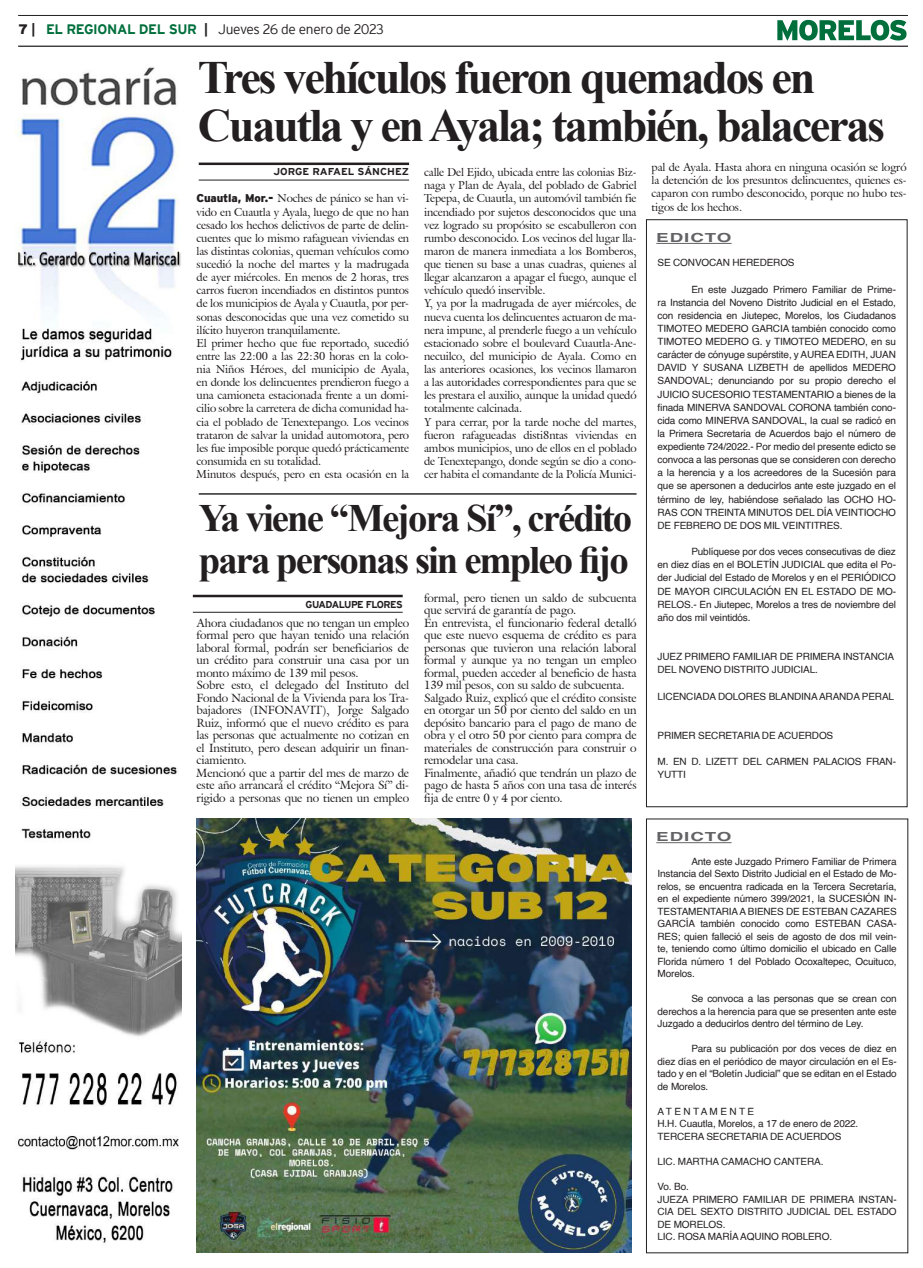
<style>
.page{position:relative;width:923px;height:1268px;background:#fff}
.page>*{position:absolute;margin:0;border:0;box-sizing:border-box;transform-origin:0 0}
.t1{font:700 46.25px/48.8px "Times New Roman";letter-spacing:-.05em;color:#231f20}
.t2{font:700 38.75px/41.2px "Times New Roman";letter-spacing:-.05em;color:#231f20}
.t3{font:300 13.75px "Interstate";letter-spacing:-.035em;color:#231f20}
.t4{font:700 12.5px "Helvetica";letter-spacing:.05em;color:#636366;scale:1.5 1}
.t5{font:11.62px/12.5px "Galliard IT Cby BT";letter-spacing:-.01em;color:#231f20}
.t6{font:11.25px/13.1px "Galliard IT Cby BT";letter-spacing:-.01em;color:#231f20}
.t7{font:10px/13.1px "Helvetica";letter-spacing:-.015em;color:#231f20;text-align:justify}
.t8{font:700 10px "Interstate";color:#231f20;scale:1.05 1}
.t9{font:700 10px "Interstate";letter-spacing:-.05em;color:#231f20}
.s1{font-weight:900}
.s2{font-weight:700}
.s3{font-weight:700;color:#006f3c}
.s4{font-family:"Interstate";font-weight:900}
</style>
<div class="page">
<hr style="left:18px;top:15px;width:889px;height:1px;background:#231f20">
<hr style="left:18px;top:46px;width:889px;height:1px;background:#231f20">
<svg style="left:777px;top:20px;width:129px;height:21px"></svg>
<hr style="left:656px;top:842px;width:75px;height:1px;background:#636366">
<div style="left:646px;top:818px;width:262px;height:434px;border:1px solid #231f20"></div>
<img style="left:196px;top:818px;width:435px;height:434px">
<img style="left:15px;top:67px;width:166px;height:1176px">
<hr style="left:656px;top:243px;width:75px;height:1px;background:#636366">
<div style="left:646px;top:219px;width:261px;height:588px;border:1px solid #231f20"></div>
<hr style="left:199px;top:162px;width:210px;height:3px;background:#231f20">
<hr style="left:199px;top:180px;width:210px;height:1px;background:#231f20">
<hr style="left:199px;top:493px;width:437px;height:1px;background:#000">
<hr style="left:193px;top:595px;width:209px;height:2px;background:#231f20">
<hr style="left:193px;top:612px;width:209px;height:1px;background:#231f20">
<h3 class="t3" style="left:18px;top:21px;width:367px"><span class="s1">7</span> <span class="s2">|</span> <span class="s3">EL REGIONAL DEL SUR</span> <span class="s2">|</span> Jueves 26 de enero de 2023</h3>
<h1 class="t1" style="left:198px;top:51px;width:688px">Tres vehículos fueron quemados en<br>Cuautla y en Ayala; también, balaceras</h1>
<p class="t8" style="left:273px;top:165px;width:131px">JORGE RAFAEL SÁNCHEZ</p>
<p class="t6" style="left:651px;top:160px;width:256px;text-align:justify">pal de Ayala. Hasta ahora en ninguna ocasión se logró la detención de los presuntos delincuentes, quienes es&shy;caparon con rumbo desconocido, porque no hubo tes&shy;tigos de los hechos.</p>
<p class="t6" style="left:424px;top:165px;width:214px">calle Del Ejido, ubicada entre las colonias Biz&shy;naga y Plan de Ayala, del poblado de Gabriel Tepepa, de Cuautla, un automóvil también fie incendiado por sujetos desconocidos que una vez logrado su propósito se escabulleron con rumbo desconocido. Los vecinos del lugar lla&shy;maron de manera inmediata a los Bomberos, que tienen su base a unas cuadras, quienes al llegar alcanzaron a apagar el fuego, aunque el vehículo quedó inservible.<br>Y, ya por la madrugada de ayer miércoles, de nueva cuenta los delincuentes actuaron de ma&shy;nera impune, al prenderle fuego a un vehículo estacionado sobre el boulevard Cuautla-Ane&shy;necuilco, del municipio de Ayala. Como en las anteriores ocasiones, los vecinos llamaron a las autoridades correspondientes para que se les prestara el auxilio, aunque la unidad quedó totalmente calcinada.<br>Y para cerrar, por la tarde noche del martes, fueron rafagueadas disti8ntas viviendas en ambos municipios, uno de ellos en el poblado de Tenextepango, donde según se dio a cono&shy;cer habita el comandante de la Policía Munici-</p>
<p class="t6" style="left:196px;top:192px;width:214px"><span class="s4">Cuautla, Mor.-</span> Noches de pánico se han vi&shy;vido en Cuautla y Ayala, luego de que no han cesado los hechos delictivos de parte de delin&shy;cuentes que lo mismo rafaguean viviendas en las distintas colonias, queman vehículos como sucedió la noche del martes y la madrugada de ayer miércoles. En menos de 2 horas, tres carros fueron incendiados en distintos puntos de los municipios de Ayala y Cuautla, por per&shy;sonas desconocidas que una vez cometido su ilícito huyeron tranquilamente.<br>El primer hecho que fue reportado, sucedió entre las 22:00 a las 22:30 horas en la colo&shy;nia Niños Héroes, del municipio de Ayala, en donde los delincuentes prendieron fuego a una camioneta estacionada frente a un domi&shy;cilio sobre la carretera de dicha comunidad ha&shy;cia el poblado de Tenextepango. Los vecinos trataron de salvar la unidad automotora, pero les fue imposible porque quedó prácticamente consumida en su totalidad.<br>Minutos después, pero en esta ocasión en la</p>
<p class="t4" style="left:656px;top:227px;width:52px">EDICTO</p>
<p class="t7" style="left:657px;top:256px;width:139px">SE CONVOCAN HEREDEROS</p>
<p class="t7" style="left:657px;top:283px;width:240px;text-indent:34px">En este Juzgado Primero Familiar de Prime&shy;ra Instancia del Noveno Distrito Judicial en el Estado, con residencia en Jiutepec, Morelos, los Ciudadanos TIMOTEO MEDERO GARCIA también conocido como TIMOTEO MEDERO G. y TIMOTEO MEDERO, en su carácter de cónyuge supérstite, y AUREA EDITH, JUAN DAVID Y SUSANA LIZBETH de apellidos MEDERO SANDOVAL; denunciando por su propio derecho el JUICIO SUCESORIO TESTAMENTARIO a bienes de la finada MINERVA SANDOVAL CORONA también cono&shy;cida como MINERVA SANDOVAL, la cual se radicó en la Primera Secretaria de Acuerdos bajo el número de expediente 724/2022.- Por medio del presente edicto se convoca a las personas que se consideren con derecho a la herencia y a los acreedores de la Sucesión para que se apersonen a deducirlos ante este juzgado en el término de ley, habiéndose señalado las OCHO HO-RAS CON TREINTA MINUTOS DEL DÍA VEINTIOCHO DE FEBRERO DE DOS MIL VEINTITRES.</p>
<p class="t7" style="left:657px;top:545px;width:240px;text-indent:34px">Publíquese por dos veces consecutivas de diez en diez días en el BOLETÍN JUDICIAL que edita el Po&shy;der Judicial del Estado de Morelos y en el PERIÓDICO DE MAYOR CIRCULACIÓN EN EL ESTADO DE MO-RELOS.- En Jiutepec, Morelos a tres de noviembre del año dos mil veintidós.</p>
<p class="t7" style="left:657px;top:650px;width:238px">JUEZ PRIMERO FAMILIAR DE PRIMERA INSTANCIA<br>DEL NOVENO DISTRITO JUDICIAL.</p>
<p class="t7" style="left:657px;top:690px;width:238px">LICENCIADA DOLORES BLANDINA ARANDA PERAL</p>
<p class="t7" style="left:657px;top:729px;width:177px">PRIMER SECRETARIA DE ACUERDOS</p>
<p class="t7" style="left:657px;top:755px;width:240px">M. EN D. LIZETT DEL CARMEN PALACIOS FRAN-<br>YUTTI</p>
<h2 class="t2" style="left:199px;top:497px;width:435px">Ya viene “Mejora Sí”, crédito para personas sin empleo fijo</h2>
<p class="t9" style="left:305px;top:599px;width:99px">GUADALUPE FLORES</p>
<p class="t5" style="left:424px;top:591px;width:214px">formal, pero tienen un saldo de subcuenta que servirá de garantía de pago.<br>En entrevista, el funcionario federal detalló que este nuevo esquema de crédito es para personas que tuvieron una relación laboral formal y aunque ya no tengan un empleo formal, pueden acceder al beneficio de hasta 139 mil pesos, con su saldo de subcuenta.<br>Salgado Ruiz, explicó que el crédito consiste en otorgar un 50 por ciento del saldo en un depósito bancario para el pago de mano de obra y el otro 50 por ciento para compra de materiales de construcción para construir o remodelar una casa.<br>Finalmente, añadió que tendrán un plazo de pago de hasta 5 años con una tasa de interés fija de entre 0 y 4 por ciento.</p>
<p class="t5" style="left:196px;top:616px;width:214px">Ahora ciudadanos que no tengan un empleo formal pero que hayan tenido una relación laboral formal, podrán ser beneficiarios de un crédito para construir una casa por un monto máximo de 139 mil pesos.<br>Sobre esto, el delegado del Instituto del Fondo Nacional de la Vivienda para los Tra&shy;bajadores (INFONAVIT), Jorge Salgado Ruiz, informó que el nuevo crédito es para las personas que actualmente no cotizan en el Instituto, pero desean adquirir un finan&shy;ciamiento.<br>Mencionó que a partir del mes de marzo de este año arrancará el crédito “Mejora Sí” di&shy;rigido a personas que no tienen un empleo</p>
<p class="t4" style="left:656px;top:826px;width:52px">EDICTO</p>
<p class="t7" style="left:657px;top:855px;width:241px;line-height:12.5px;text-indent:34px">Ante este Juzgado Primero Familiar de Primera Instancia del Sexto Distrito Judicial en el Estado de Mo&shy;relos, se encuentra radicada en la Tercera Secretaría, en el expediente número 399/2021, la SUCESIÓN IN-TESTAMENTARIA A BIENES DE ESTEBAN CAZARES GARCÍA también conocido como ESTEBAN CASA-RES; quien falleció el seis de agosto de dos mil vein&shy;te, teniendo como último domicilio el ubicado en Calle Florida número 1 del Poblado Ocoxaltepec, Ocuituco, Morelos.</p>
<p class="t7" style="left:657px;top:993px;width:240px;line-height:12.5px;text-indent:34px">Se convoca a las personas que se crean con derechos a la herencia para que se presenten ante este Juzgado a deducirlos dentro del término de Ley.</p>
<p class="t7" style="left:657px;top:1043px;width:241px;line-height:12.5px;text-indent:34px">Para su publicación por dos veces de diez en diez días en el periódico de mayor circulación en el Es&shy;tado y en el “Boletín Judicial” que se editan en el Estado de Morelos.</p>
<p class="t7" style="left:657px;top:1105px;width:202px;line-height:12.5px;text-align:left">A T E N T A M E N T E<br>H.H. Cuautla, Morelos, a 17 de enero de 2022.<br>TERCERA SECRETARIA DE ACUERDOS</p>
<p class="t7" style="left:657px;top:1155px;width:167px">LIC. MARTHA CAMACHO CANTERA.</p>
<p class="t7" style="left:657px;top:1180px;width:241px;line-height:12.5px;text-align:left">Vo. Bo.<br>JUEZA PRIMERO FAMILIAR DE PRIMERA INSTAN-<br>CIA DEL SEXTO DISTRITO JUDICIAL DEL ESTADO<br>DE MORELOS.<br>LIC. ROSA MARÍA AQUINO ROBLERO.</p>
</div>
